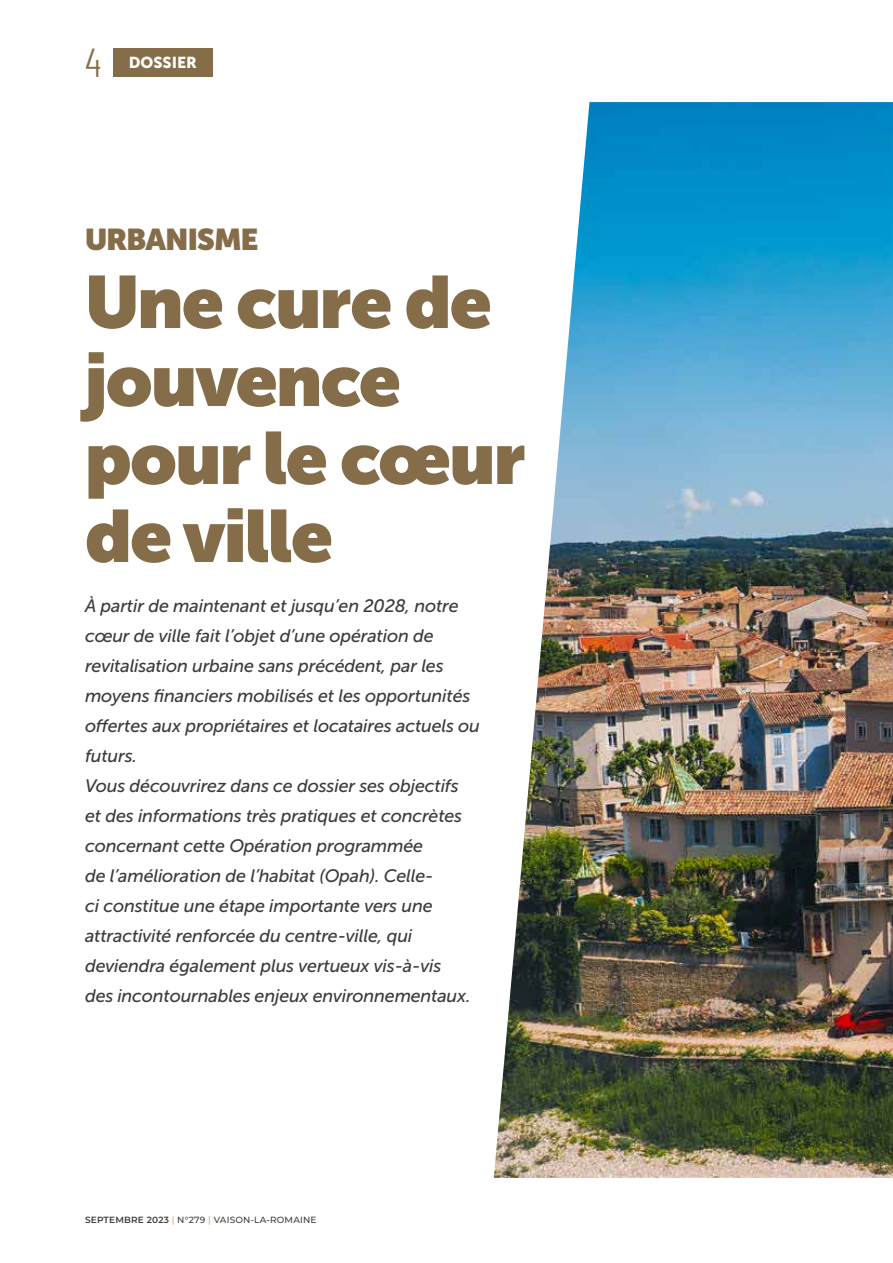
<style>
.page{position:relative;width:893px;height:1263px;background:#fff}
.page>*{position:absolute;margin:0;border:0;box-sizing:border-box;transform-origin:0 0}
.t1{font:900 73.5px/78px "Museo Sans Display";letter-spacing:-.02em;color:#866d4a}
.t2{font:300 40.5px "Barlow Condensed";color:#866d4a}
.t3{font:900 30px "Museo Sans Display";letter-spacing:-.02em;color:#866d4a}
.t4{font:italic 18px/30px "Museo Sans 500";letter-spacing:-.01em;color:#3c3c3b}
.t5{font:15.75px "Museo Sans 900";color:#fff}
.t6{font:500 9px "Montserrat";letter-spacing:.02em;color:#3c3c3b}
.s1{font-weight:600}
.s2{color:#d4aa73}
</style>
<div class="page">
<img style="left:494px;top:102px;width:399px;height:1076px">
<div style="left:114px;top:48px;width:99px;height:29px;background:#866d4a"></div>
<h2 class="t2" style="left:85px;top:33px;width:18px">4</h2>
<p class="t5" style="left:129px;top:53px;width:70px">DOSSIER</p>
<h3 class="t3" style="left:85px;top:222px;width:175px">URBANISME</h3>
<h1 class="t1" style="left:85px;top:263px;width:442px">Une cure de jouvence pour le cœur de ville</h1>
<p class="t4" style="left:85px;top:591px;width:396px">À partir de maintenant et jusqu’en 2028, notre cœur de ville fait l’objet d’une opération de revitalisation urbaine sans précédent, par les moyens financiers mobilisés et les opportunités offertes aux propriétaires et locataires actuels ou futurs.<br>Vous découvrirez dans ce dossier ses objectifs<br>et des informations très pratiques et concrètes concernant cette Opération programmée<br>de l’amélioration de l’habitat (Opah). Celle-<br>ci constitue une étape importante vers une attractivité renforcée du centre-ville, qui deviendra également plus vertueux vis-à-vis<br>des incontournables enjeux environnementaux.</p>
<p class="t6" style="left:85px;top:1213px;width:233px"><span class="s1">SEPTEMBRE 2023</span> <span class="s2">|</span> N°279 <span class="s2">|</span> VAISON-LA-ROMAINE</p>
</div>
